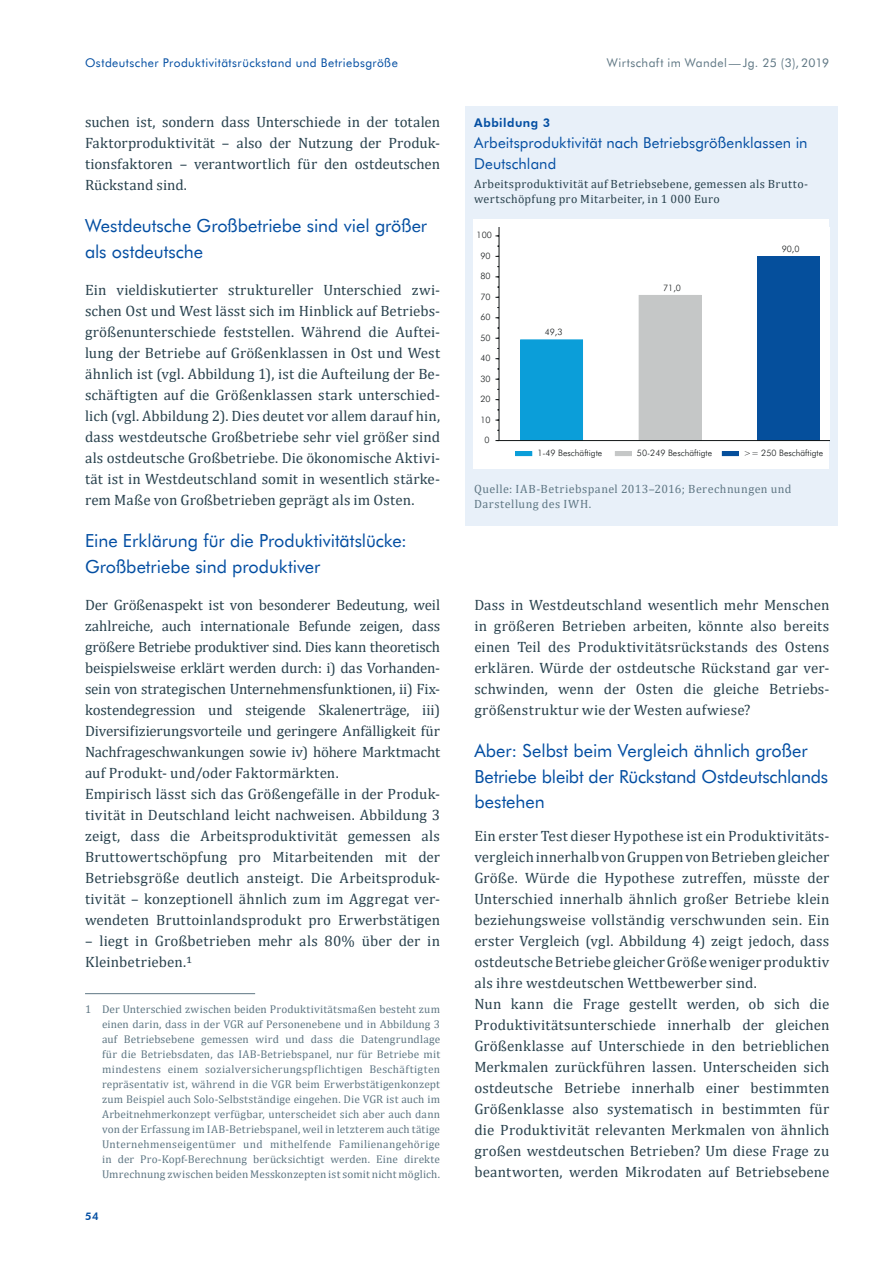
<style>
.page{position:relative;width:893px;height:1263px;background:#fff}
.page>*{position:absolute;margin:0;border:0;box-sizing:border-box;transform-origin:0 0}
.t1{font:18px/25.5px "Futura BT";letter-spacing:-.005em;color:#034ea2}
.t2{font:15px/21px "Cambria";letter-spacing:.005em;color:#29424e;text-align:justify}
.t3{font:15px/21px "Futura BT";letter-spacing:.005em;color:#034ea2}
.t4{font:12px/15px "Cambria";letter-spacing:.03em;color:#29424e}
.t5{font:12px/15px "Cambria";letter-spacing:.04em;color:#5f7784}
.t6{font:12px "Futura BT";letter-spacing:.035em;color:#034ea2}
.t7{font:12px "Futura BT";letter-spacing:.035em;color:#5f7784}
.t8{font:800 12px "Futura BT";letter-spacing:.045em;color:#034ea2}
.t9{font:11.25px/15px "Cambria";letter-spacing:.01em;color:#5f7784;text-align:justify}
.t10{font:800 10.5px "Futura BT";color:#034ea2}
.t11{font:300 8.85px "Futura BT";color:#121617}
</style>
<div class="page">
<hr style="left:85px;top:993px;width:170px;height:1px;background:#5f7784">
<div style="left:466px;top:106px;width:372px;height:420px;background:#e8f0f9"></div>
<div style="left:473px;top:219px;width:356px;height:250px;background:#fff"></div>
<svg style="left:520px;top:295px;width:182px;height:145px"></svg>
<div style="left:520px;top:340px;width:63px;height:101px;background:#0b9ed9"></div>
<div style="left:639px;top:295px;width:62px;height:146px;background:#c5c7c7"></div>
<div style="left:757px;top:256px;width:63px;height:185px;background:#054f9c"></div>
<hr style="left:499px;top:227px;width:1px;height:214px;background:#121617">
<hr style="left:499px;top:440px;width:330px;height:1px;background:#121617">
<div style="left:515px;top:451px;width:17px;height:5px;background:#0b9ed9"></div>
<div style="left:615px;top:451px;width:17px;height:5px;background:#c5c7c7"></div>
<div style="left:722px;top:451px;width:17px;height:5px;background:#054f9c"></div>
<p class="t6" style="left:85px;top:55px;width:314px">Ostdeutscher Produktivitätsrückstand und Betriebsgröße</p>
<p class="t2" style="left:85px;top:111px;width:357px">suchen ist, sondern dass Unterschiede in der totalen Faktorproduktivität – also der Nutzung der Produk&shy;tionsfaktoren – verantwortlich für den ostdeutschen Rückstand sind.</p>
<p class="t1" style="left:85px;top:213px;width:344px">Westdeutsche Großbetriebe sind viel größer als ostdeutsche</p>
<p class="t2" style="left:85px;top:279px;width:357px">Ein vieldiskutierter struktureller Unterschied zwi&shy;schen Ost und West lässt sich im Hinblick auf Betriebs&shy;größenunterschiede feststellen. Während die Auftei&shy;lung der Betriebe auf Größenklassen in Ost und West ähnlich ist (vgl. Abbildung 1), ist die Aufteilung der Be&shy;schäftigten auf die Größenklassen stark unterschied&shy;lich (vgl. Abbildung 2). Dies deutet vor allem darauf hin, dass westdeutsche Großbetriebe sehr viel größer sind als ostdeutsche Großbetriebe. Die ökonomische Aktivi&shy;tät ist in Westdeutschland somit in wesentlich stärke&shy;rem Maße von Großbetrieben geprägt als im Osten.</p>
<p class="t1" style="left:85px;top:528px;width:323px">Eine Erklärung für die Produktivitätslücke:<br>Großbetriebe sind produktiver</p>
<p class="t2" style="left:85px;top:594px;width:357px;text-align:left">Der Größenaspekt ist von besonderer Bedeutung, weil zahlreiche, auch internationale Befunde zeigen, dass größere Betriebe produktiver sind. Dies kann theoretisch beispielsweise erklärt werden durch: i) das Vorhanden&shy;sein von strategischen Unternehmensfunktionen, ii) Fix&shy;kostendegression und steigende Skalenerträge, iii)<br>Diversifizierungsvorteile und geringere Anfälligkeit für Nachfrageschwankungen sowie iv) höhere Marktmacht auf Produkt- und/oder Faktormärkten.<br>Empirisch lässt sich das Größengefälle in der Produk&shy;tivität in Deutschland leicht nachweisen. Abbildung 3 zeigt, dass die Arbeitsproduktivität gemessen als Bruttowertschöpfung pro Mitarbeitenden mit der Betriebsgröße deutlich ansteigt. Die Arbeitsproduk&shy;tivität – konzeptionell ähnlich zum im Aggregat ver&shy;wendeten Bruttoinlandsprodukt pro Erwerbstätigen</p>
<p class="t2" style="left:85px;top:930px;width:357px">– liegt in Großbetrieben mehr als 80% über der in<br>Kleinbetrieben.1</p>
<p class="t9" style="left:102px;top:1001px;width:340px;text-indent:-17px">1 Der Unterschied zwischen beiden Produktivitätsmaßen besteht zum einen darin, dass in der VGR auf Personenebene und in Abbildung 3 auf Betriebsebene gemessen wird und dass die Datengrundlage für die Betriebsdaten, das IAB-Betriebspanel, nur für Betriebe mit mindestens einem sozialversicherungspflichtigen Beschäftigten repräsentativ ist, während in die VGR beim Erwerbstätigenkonzept zum Beispiel auch Solo-Selbstständige eingehen. Die VGR ist auch im Arbeitnehmerkonzept verfügbar, unterscheidet sich aber auch dann von der Erfassung im IAB-Betriebspanel, weil in letzterem auch tätige Unternehmenseigentümer und mithelfende Familienangehörige in der Pro-Kopf-Berechnung berücksichtigt werden. Eine direkte Umrechnung zwischen beiden Messkonzepten ist somit nicht möglich.</p>
<p class="t10" style="left:85px;top:1210px;width:15px">54</p>
<p class="t7" style="left:607px;top:55px;width:224px">Wirtschaft im Wandel—Jg. 25 (3), 2019</p>
<p class="t8" style="left:474px;top:115px;width:77px">Abbildung 3</p>
<p class="t3" style="left:474px;top:132px;width:335px">Arbeitsproduktivität nach Betriebsgrößenklassen in<br>Deutschland</p>
<p class="t4" style="left:474px;top:177px;width:335px">Arbeitsproduktivität auf Betriebsebene, gemessen als Brutto&shy;wertschöpfung pro Mitarbeiter, in 1 000 Euro</p>
<p class="t11" style="left:477px;top:230px;width:17px">100</p>
<p class="t11" style="left:480px;top:250px;width:12px">90</p>
<p class="t11" style="left:480px;top:271px;width:12px">80</p>
<p class="t11" style="left:480px;top:291px;width:12px">70</p>
<p class="t11" style="left:480px;top:312px;width:12px">60</p>
<p class="t11" style="left:480px;top:332px;width:12px">50</p>
<p class="t11" style="left:480px;top:353px;width:12px">40</p>
<p class="t11" style="left:480px;top:373px;width:12px">30</p>
<p class="t11" style="left:480px;top:394px;width:12px">20</p>
<p class="t11" style="left:480px;top:414px;width:12px">10</p>
<p class="t11" style="left:484px;top:434px;width:7px">0</p>
<p class="t11" style="left:545px;top:326px;width:19px">49,3</p>
<p class="t11" style="left:663px;top:282px;width:19px">71,0</p>
<p class="t11" style="left:782px;top:243px;width:19px">90,0</p>
<p class="t11" style="left:537px;top:448px;width:66px">1-49 Beschäftigte</p>
<p class="t11" style="left:637px;top:448px;width:77px">50-249 Beschäftigte</p>
<p class="t11" style="left:744px;top:448px;width:81px">&gt;= 250 Beschäftigte</p>
<p class="t5" style="left:474px;top:481px;width:319px">Quelle: IAB-Betriebspanel 2013–2016; Berechnungen und<br>Darstellung des IWH.</p>
<p class="t2" style="left:474px;top:594px;width:357px">Dass in Westdeutschland wesentlich mehr Menschen in größeren Betrieben arbeiten, könnte also bereits einen Teil des Produktivitätsrückstands des Ostens erklären. Würde der ostdeutsche Rückstand gar ver&shy;schwinden, wenn der Osten die gleiche Betriebs&shy;größenstruktur wie der Westen aufwiese?</p>
<p class="t1" style="left:474px;top:738px;width:355px">Aber: Selbst beim Vergleich ähnlich großer<br>Betriebe bleibt der Rückstand Ostdeutschlands bestehen</p>
<p class="t2" style="left:474px;top:825px;width:357px;text-align:left">Ein erster Test dieser Hypothese ist ein Produktivitäts&shy;vergleich innerhalb von Gruppen von Betrieben gleicher Größe. Würde die Hypothese zutreffen, müsste der Unterschied innerhalb ähnlich großer Betriebe klein beziehungsweise vollständig verschwunden sein. Ein erster Vergleich (vgl. Abbildung 4) zeigt jedoch, dass ostdeutsche Betriebe gleicher Größe weniger produktiv als ihre westdeutschen Wettbewerber sind.<br>Nun kann die Frage gestellt werden, ob sich die Produktivitätsunterschiede innerhalb der gleichen Größenklasse auf Unterschiede in den betrieblichen Merkmalen zurückführen lassen. Unterscheiden sich ostdeutsche Betriebe innerhalb einer bestimmten Größenklasse also systematisch in bestimmten für die Produktivität relevanten Merkmalen von ähnlich großen westdeutschen Betrieben? Um diese Frage zu beantworten, werden Mikrodaten auf Betriebsebene</p>
</div>
